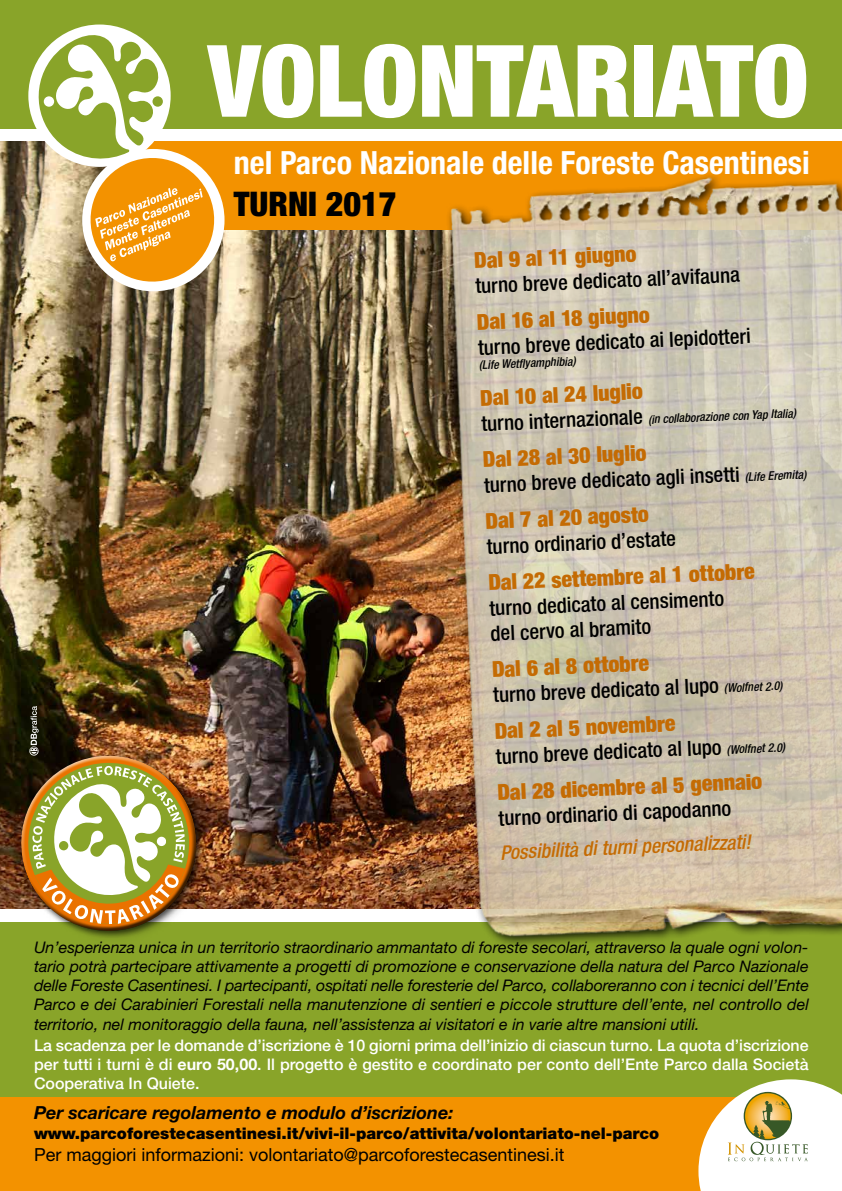
<style>
.page{position:relative;width:842px;height:1191px;background:#fff}
.page>*{position:absolute;margin:0;border:0;box-sizing:border-box;transform-origin:0 0}
.t1{font:900 condensed 100px "Helvetica Neue LT Std";color:#fff}
.t2{font:900 condensed 34px "Helvetica Neue LT Std";color:#000}
.t3{font:700 condensed 32px "Helvetica Neue LT Std";color:#fff}
.t4{font:900 condensed 22px "Helvetica Neue LT Std";color:#c46b03}
.t5{font:500 condensed 21px/25.4px "Helvetica Neue LT Std";color:#000}
.t6{font:italic 500 condensed 20px "Helvetica Neue LT Std";color:#c46b03}
.t7{font:18px "Helvetica Neue LT Std";color:#000}
.t8{font:italic 700 18px "Helvetica Neue LT Std";color:#000}
.t9{font:italic 16px/19.2px "Helvetica Neue LT Std";color:#000;text-align:justify}
.t10{font:500 16px/19.2px "Helvetica Neue LT Std";letter-spacing:.005em;color:#fff;text-align:justify}
.t11{font:900 16px "Helvetica Neue LT Std";color:#000}
.t12{font:italic 500 condensed 12px "Helvetica Neue LT Std";color:#000}
.s1{font-style:normal;font-size:21px}
.s2{font-style:italic;font-size:12px}
.s3{font-weight:700}
</style>
<div class="page">
<img style="left:0;top:142px;width:443px;height:766px">
<div style="left:0;top:0;width:842px;height:129px;background:#89a429"></div>
<div style="left:0;top:922px;width:842px;height:269px;background:#89a429"></div>
<div style="left:136px;top:142px;width:706px;height:88px;background:#f39200"></div>
<div style="left:0;top:1097px;width:842px;height:94px;background:#f39200"></div>
<img style="left:443px;top:175px;width:399px;height:770px">
<div style="left:17px;top:751px;width:193px;height:193px;background:#000;opacity:.6"></div>
<div style="left:28px;top:25px;width:143px;height:142px;background:#fff;border-radius:50%"></div>
<svg style="left:34px;top:30px;width:185px;height:259px"></svg>
<svg style="left:698px;top:1079px;width:144px;height:112px;background:#e9e2c3"></svg>
<img style="left:14px;top:706px;width:194px;height:236px">
<h1 class="t1" style="left:208px;top:19px;width:602px">VOLONTARIATO</h1>
<h3 class="t3" style="left:234px;top:143px;width:577px">nel Parco Nazionale delle Foreste Casentinesi</h3>
<h2 class="t2" style="left:234px;top:182px;width:164px">TURNI 2017</h2>
<h3 class="t4" style="left:474px;top:246px;width:164px;rotate:-2deg">Dal 9 al 11 giugno</h3>
<h3 class="t5" style="left:475px;top:272px;width:266px;rotate:-2deg">turno breve dedicato all’avifauna</h3>
<h3 class="t4" style="left:476px;top:308px;width:175px;rotate:-2deg">Dal 16 al 18 giugno</h3>
<h3 class="t5" style="left:478px;top:333px;width:274px;rotate:-2deg">turno breve dedicato ai lepidotteri</h3>
<p class="t12" style="left:479px;top:357px;width:98px;rotate:-2deg">(Life Wetfl yamphibia)</p>
<h3 class="t4" style="left:480px;top:384px;width:164px;rotate:-2deg">Dal 10 al 24 luglio</h3>
<p class="t12" style="left:481px;top:417px;width:316px;rotate:-2deg"><span class="s1">turno internazionale</span> (in collaborazione con Yap Italia)</p>
<h3 class="t4" style="left:482px;top:445px;width:165px;rotate:-2deg">Dal 28 al 30 luglio</h3>
<h3 class="t5" style="left:484px;top:471px;width:324px;rotate:-2deg">turno breve dedicato agli insetti <span class="s2">(Life Eremita)</span></h3>
<h3 class="t4" style="left:485px;top:507px;width:165px;rotate:-2deg">Dal 7 al 20 agosto</h3>
<h3 class="t5" style="left:486px;top:533px;width:191px;rotate:-2deg">turno ordinario d’estate</h3>
<h3 class="t4" style="left:488px;top:568px;width:268px;rotate:-2deg">Dal 22 settembre al 1 ottobre</h3>
<h3 class="t5" style="left:489px;top:594px;width:236px;rotate:-2deg">turno dedicato al censimento del cervo al bramito</h3>
<h3 class="t4" style="left:492px;top:655px;width:159px;rotate:-2deg">Dal 6 al 8 ottobre</h3>
<h3 class="t5" style="left:493px;top:681px;width:291px;rotate:-2deg">turno breve dedicato al lupo <span class="s2">(Wolfnet 2.0)</span></h3>
<h3 class="t4" style="left:494px;top:716px;width:182px;rotate:-2deg">Dal 2 al 5 novembre</h3>
<h3 class="t5" style="left:495px;top:742px;width:291px;rotate:-2deg">turno breve dedicato al lupo <span class="s2">(Wolfnet 2.0)</span></h3>
<h3 class="t4" style="left:497px;top:778px;width:267px;rotate:-2deg">Dal 28 dicembre al 5 gennaio</h3>
<h3 class="t5" style="left:498px;top:804px;width:234px;rotate:-2deg">turno ordinario di capodanno</h3>
<p class="t6" style="left:499px;top:841px;width:252px;rotate:-3deg">Possibilità di turni personalizzati!</p>
<p class="t9" style="left:34px;top:937px;width:777px">Un’esperienza unica in un territorio straordinario ammantato di foreste secolari, attraverso la quale ogni volon&shy;tario potrà partecipare attivamente a progetti di promozione e conservazione della natura del Parco Nazionale delle Foreste Casentinesi. I partecipanti, ospitati nelle foresterie del Parco, collaboreranno con i tecnici dell’Ente Parco e dei Carabinieri Forestali nella manutenzione di sentieri e piccole strutture dell’ente, nel controllo del territorio, nel monitoraggio della fauna, nell’assistenza ai visitatori e in varie altre mansioni utili.</p>
<p class="t10" style="left:34px;top:1035px;width:776px">La scadenza per le domande d’iscrizione è 10 giorni prima dell’inizio di ciascun turno. La quota d’iscrizione per tutti i turni è di <span class="s3">euro 50,00</span>. Il progetto è gestito e coordinato per conto dell’Ente Parco dalla Società Cooperativa In Quiete.</p>
<p class="t8" style="left:34px;top:1101px;width:421px">Per scaricare regolamento e modulo d’iscrizione:</p>
<p class="t11" style="left:34px;top:1123px;width:627px">www.parcoforestecasentinesi.it/vivi-il-parco/attivita/volontariato-nel-parco</p>
<p class="t7" style="left:34px;top:1143px;width:532px">Per maggiori informazioni: volontariato@parcoforestecasentinesi.it</p>
</div>
